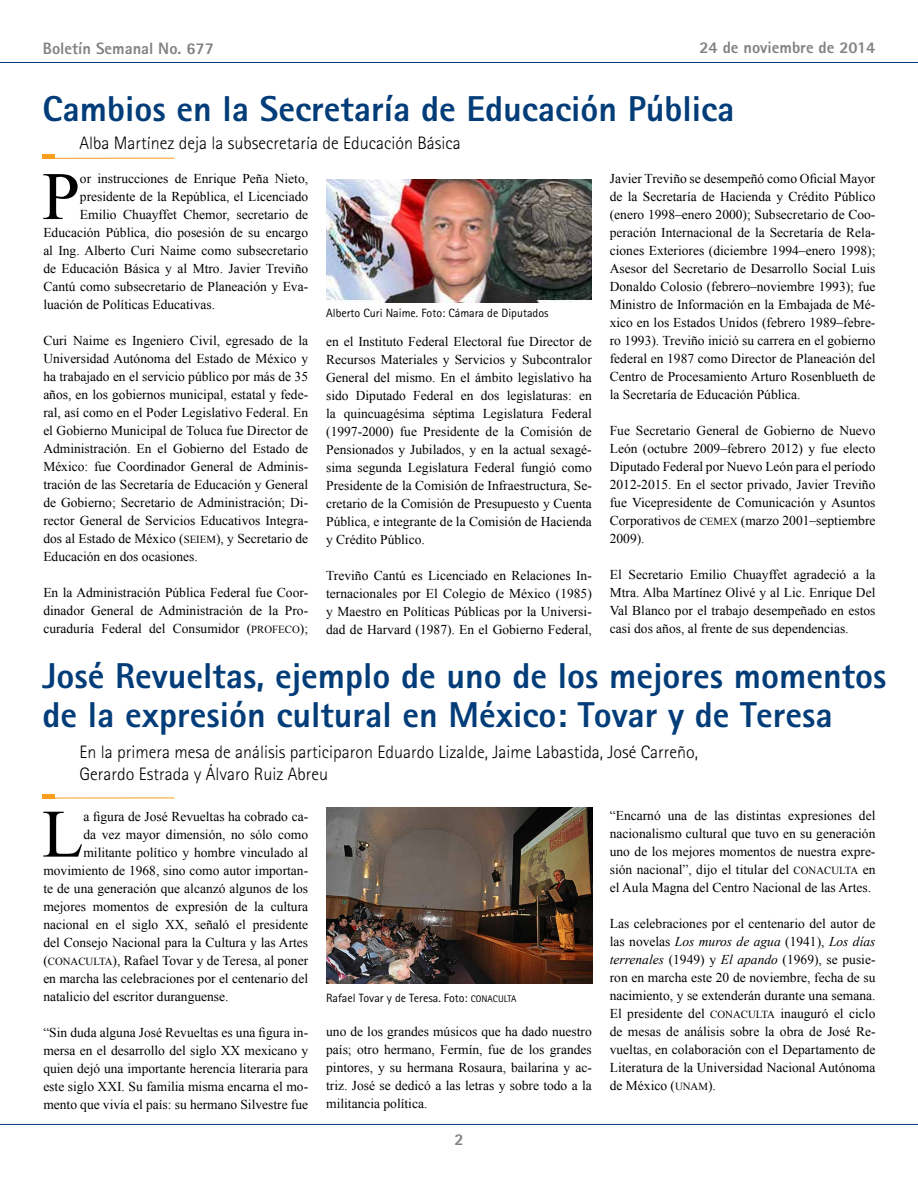
<style>
.page{position:relative;width:918px;height:1188px;background:#fff}
.page>*{position:absolute;margin:0;border:0;box-sizing:border-box;transform-origin:0 0}
.t1{font:67.8px "Times New Roman";color:#000}
.t2{font:800 36px/39px "Rotis Sans Serif";color:#033d79}
.t3{font:300 18px/21.6px "Rotis Sans Serif";color:#000}
.t4{font:800 16.5px "Rotis Sans Serif";color:#808285}
.t5{font:13.5px/18px "Times New Roman";color:#000;text-align:justify}
.t6{font:12px "Rotis Sans Serif";color:#000}
.s1{font-family:"Times New Roman PSMT SC800";font-size:10.8px}
.s2{font-family:"Rotis Sans Serif SC800";font-size:9.6px}
.s3{font-style:italic}
</style>
<div class="page">
<hr style="left:0;top:62px;width:918px;height:1px;background:#033d79">
<hr style="left:0;top:1124px;width:918px;height:1px;background:#033d79">
<hr style="left:43px;top:158px;width:131px;height:1px;background:#f99d1c">
<hr style="left:43px;top:155px;width:12px;height:4px;background:#f99d1c">
<hr style="left:43px;top:798px;width:131px;height:1px;background:#f99d1c">
<hr style="left:43px;top:794px;width:12px;height:4px;background:#f99d1c">
<img style="left:326px;top:180px;width:266px;height:123px">
<img style="left:326px;top:807px;width:266px;height:177px">
<p class="t4" style="left:43px;top:38px;width:173px">Boletín Semanal No. 677</p>
<p class="t4" style="left:699px;top:37px;width:178px">24 de noviembre de 2014</p>
<h2 class="t2" style="left:43px;top:89px;width:693px">Cambios en la Secretaría de Educación Pública</h2>
<h3 class="t3" style="left:80px;top:132px;width:383px">Alba Martínez deja la subsecretaría de Educación Básica</h3>
<h1 class="t1" style="left:42px;top:151px;width:39px">P</h1>
<p class="t5" style="left:80px;top:169px;width:230px">or instrucciones de Enrique Peña Nieto,</p>
<p class="t5" style="left:610px;top:170px;width:267px">Javier Treviño se desempeñó como Oficial Mayor de la Secretaría de Hacienda y Crédito Público (enero 1998–enero 2000); Subsecretario de Coo&shy;peración Internacional de la Secretaría de Rela&shy;ciones Exteriores (diciembre 1994–enero 1998); Asesor del Secretario de Desarrollo Social Luis Donaldo Colosio (febrero–noviembre 1993); fue Ministro de Información en la Embajada de Mé&shy;xico en los Estados Unidos (febrero 1989–febre&shy;ro 1993). Treviño inició su carrera en el gobierno federal en 1987 como Director de Planeación del Centro de Procesamiento Arturo Rosenblueth de la Secretaría de Educación Pública.</p>
<p class="t5" style="left:610px;top:422px;width:267px">Fue Secretario General de Gobierno de Nuevo León (octubre 2009–febrero 2012) y fue electo Diputado Federal por Nuevo León para el período 2012-2015. En el sector privado, Javier Treviño fue Vicepresidente de Comunicación y Asuntos Corporativos de <span class="s1">CEMEX</span> (marzo 2001–septiembre 2009).</p>
<p class="t5" style="left:610px;top:566px;width:267px">El Secretario Emilio Chuayffet agradeció a la Mtra. Alba Martínez Olivé y al Lic. Enrique Del Val Blanco por el trabajo desempeñado en estos casi dos años, al frente de sus dependencias.</p>
<h2 class="t2" style="left:43px;top:656px;width:845px">José Revueltas, ejemplo de uno de los mejores momentos de la expresión cultural en México: Tovar y de Teresa</h2>
<p class="t5" style="left:80px;top:187px;width:230px">presidente de la República, el Licenciado</p>
<p class="t5" style="left:80px;top:205px;width:230px">Emilio Chuayffet Chemor, secretario de</p>
<p class="t5" style="left:43px;top:223px;width:266px">Educación Pública, dio posesión de su encargo</p>
<p class="t5" style="left:43px;top:241px;width:266px">al Ing. Alberto Curi Naime como subsecretario</p>
<p class="t5" style="left:43px;top:259px;width:266px">de Educación Básica y al Mtro. Javier Treviño</p>
<p class="t5" style="left:43px;top:277px;width:266px">Cantú como subsecretario de Planeación y Eva-</p>
<p class="t5" style="left:43px;top:295px;width:173px">luación de Políticas Educativas.</p>
<p class="t5" style="left:43px;top:331px;width:266px">Curi Naime es Ingeniero Civil, egresado de la Universidad Autónoma del Estado de México y ha trabajado en el servicio público por más de 35 años, en los gobiernos municipal, estatal y fede&shy;ral, así como en el Poder Legislativo Federal. En el Gobierno Municipal de Toluca fue Director de Administración. En el Gobierno del Estado de México: fue Coordinador General de Adminis&shy;tración de las Secretaría de Educación y General de Gobierno; Secretario de Administración; Di&shy;rector General de Servicios Educativos Integra&shy;dos al Estado de México (<span class="s1">SEIEM</span>), y Secretario de Educación en dos ocasiones.</p>
<p class="t5" style="left:43px;top:583px;width:266px">En la Administración Pública Federal fue Coor&shy;dinador General de Administración de la Pro&shy;curaduría Federal del Consumidor (<span class="s1">PROFECO</span>);</p>
<p class="t6" style="left:326px;top:306px;width:224px">Alberto Curi Naime. Foto: Cámara de Diputados</p>
<p class="t5" style="left:326px;top:333px;width:267px">en el Instituto Federal Electoral fue Director de Recursos Materiales y Servicios y Subcontralor General del mismo. En el ámbito legislativo ha sido Diputado Federal en dos legislaturas: en la quincuagésima séptima Legislatura Federal (1997-2000) fue Presidente de la Comisión de Pensionados y Jubilados, y en la actual sexagé&shy;sima segunda Legislatura Federal fungió como Presidente de la Comisión de Infraestructura, Se&shy;cretario de la Comisión de Presupuesto y Cuenta Pública, e integrante de la Comisión de Hacienda y Crédito Público.</p>
<p class="t5" style="left:326px;top:567px;width:267px">Treviño Cantú es Licenciado en Relaciones In&shy;ternacionales por El Colegio de México (1985) y Maestro en Políticas Públicas por la Universi&shy;dad de Harvard (1987). En el Gobierno Federal,</p>
<h3 class="t3" style="left:80px;top:742px;width:620px">En la primera mesa de análisis participaron Eduardo Lizalde, Jaime Labastida, José Carreño,<br>Gerardo Estrada y Álvaro Ruiz Abreu</h3>
<h1 class="t1" style="left:42px;top:788px;width:43px">L</h1>
<p class="t5" style="left:83px;top:807px;width:226px">a figura de José Revueltas ha cobrado ca-</p>
<p class="t5" style="left:83px;top:825px;width:226px">da vez mayor dimensión, no sólo como</p>
<p class="t5" style="left:83px;top:843px;width:226px">militante político y hombre vinculado al</p>
<p class="t5" style="left:43px;top:861px;width:266px">movimiento de 1968, sino como autor importan-</p>
<p class="t5" style="left:43px;top:879px;width:266px">te de una generación que alcanzó algunos de los</p>
<p class="t5" style="left:43px;top:897px;width:266px">mejores momentos de expresión de la cultura</p>
<p class="t5" style="left:43px;top:915px;width:266px">nacional en el siglo XX, señaló el presidente</p>
<p class="t5" style="left:43px;top:933px;width:266px">del Consejo Nacional para la Cultura y las Artes</p>
<p class="t5" style="left:43px;top:951px;width:266px">(<span class="s1">CONACULTA</span>), Rafael Tovar y de Teresa, al poner</p>
<p class="t5" style="left:43px;top:969px;width:266px">en marcha las celebraciones por el centenario del</p>
<p class="t5" style="left:43px;top:987px;width:187px">natalicio del escritor duranguense.</p>
<p class="t5" style="left:43px;top:1023px;width:266px">“Sin duda alguna José Revueltas es una figura in&shy;mersa en el desarrollo del siglo XX mexicano y quien dejó una importante herencia literaria para este siglo XXI. Su familia misma encarna el mo&shy;mento que vivía el país: su hermano Silvestre fue</p>
<p class="t6" style="left:326px;top:991px;width:192px">Rafael Tovar y de Teresa. Foto: <span class="s2">CONACULTA</span></p>
<p class="t5" style="left:326px;top:1023px;width:267px">uno de los grandes músicos que ha dado nuestro país; otro hermano, Fermín, fue de los grandes pintores, y su hermana Rosaura, bailarina y ac&shy;triz. José se dedicó a las letras y sobre todo a la militancia política.</p>
<p class="t4" style="left:455px;top:1129px;width:11px">2</p>
<p class="t5" style="left:610px;top:806px;width:267px">“Encarnó una de las distintas expresiones del nacionalismo cultural que tuvo en su generación uno de los mejores momentos de nuestra expre&shy;sión nacional”, dijo el titular del <span class="s1">CONACULTA</span> en el Aula Magna del Centro Nacional de las Artes.</p>
<p class="t5" style="left:610px;top:914px;width:267px">Las celebraciones por el centenario del autor de las novelas <span class="s3">Los muros de agua</span> (1941), <span class="s3">Los días terrenales</span> (1949) y <span class="s3">El apando</span> (1969), se pusie&shy;ron en marcha este 20 de noviembre, fecha de su nacimiento, y se extenderán durante una semana.<br>El presidente del <span class="s1">CONACULTA</span> inauguró el ciclo de mesas de análisis sobre la obra de José Re&shy;vueltas, en colaboración con el Departamento de Literatura de la Universidad Nacional Autónoma de México (<span class="s1">UNAM</span>).</p>
</div>
